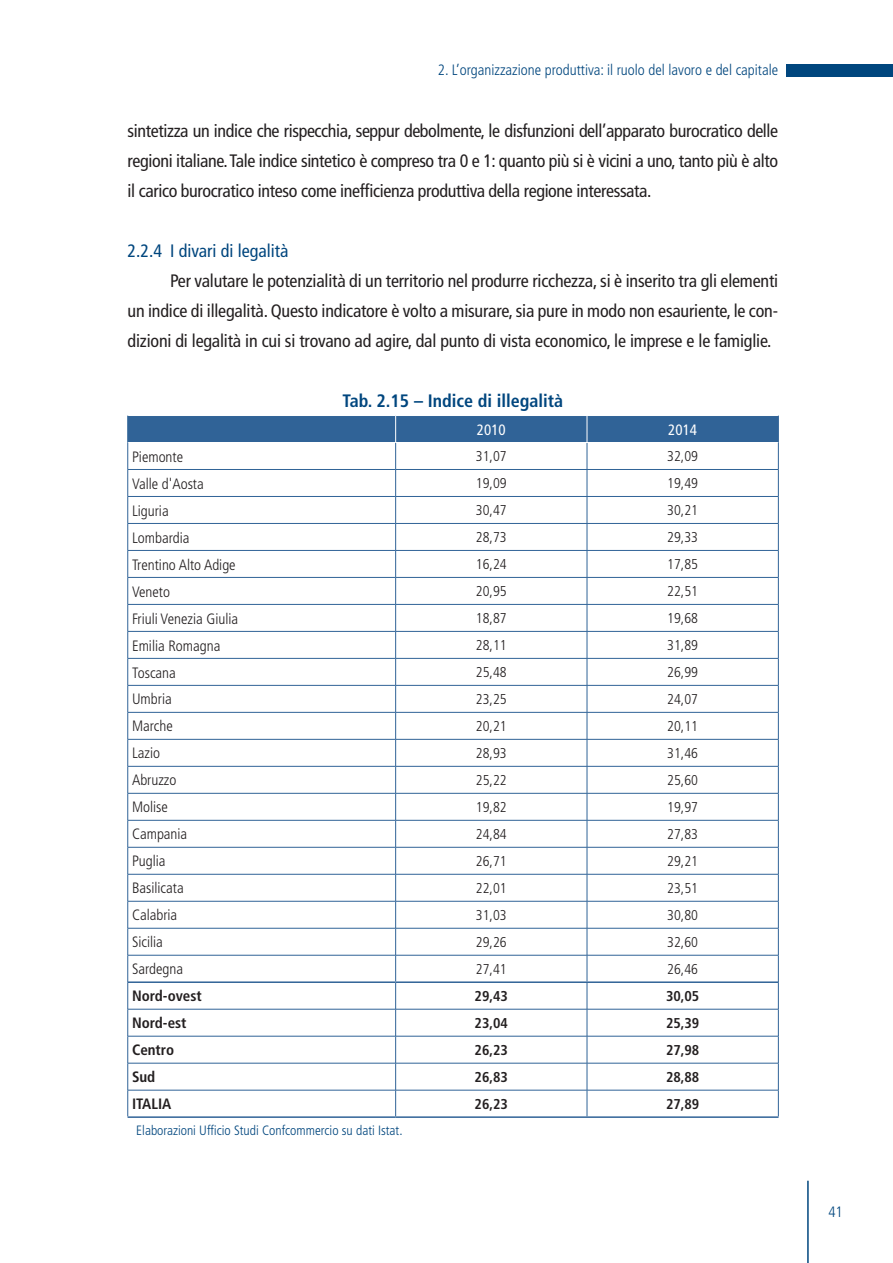
<style>
.page{position:relative;width:893px;height:1263px;background:#fff}
.page>*{position:absolute;margin:0;border:0;box-sizing:border-box;transform-origin:0 0}
.t1{font:condensed 18px/30px "Frutiger LT Std";letter-spacing:-.015em;color:#231f20;text-align:justify}
.t2{font:700 condensed 18px "Frutiger LT Std";color:#00467e}
.t3{font:condensed 18px "Frutiger LT Std";color:#00467e}
.t4{font:300 condensed 15px "Frutiger LT Std";color:#231f20}
.t5{font:300 condensed 15px "Frutiger LT Std";color:#00467e}
.t6{font:700 condensed 15px "Frutiger LT Std";color:#231f20}
.t7{font:condensed 15px "Frutiger LT Std";color:#fff}
.t8{font:300 condensed 14.25px "Frutiger LT Std";color:#231f20}
.t9{font:700 condensed 14.25px "Frutiger LT Std";color:#231f20}
.t10{font:300 condensed 13.5px "Frutiger LT Std";color:#00467e}
</style>
<div class="page">
<hr style="left:807px;top:1181px;width:2px;height:82px;background:#00467e">
<div style="left:787px;top:64px;width:106px;height:13px;background:#00467e"></div>
<hr style="left:128px;top:1116px;width:268px;height:2px;background:#306397">
<hr style="left:396px;top:1116px;width:191px;height:2px;background:#306397">
<hr style="left:587px;top:1116px;width:191px;height:2px;background:#306397">
<svg style="left:127px;top:415px;width:652px;height:701px"></svg>
<p class="t5" style="left:438px;top:62px;width:342px">2. L’organizzazione produttiva: il ruolo del lavoro e del capitale</p>
<p class="t1" style="left:128px;top:116px;width:652px">sintetizza un indice che rispecchia, seppur debolmente, le disfunzioni dell’apparato burocratico delle regioni italiane. Tale indice sintetico è compreso tra 0 e 1: quanto più si è vicini a uno, tanto più è alto il carico burocratico inteso come inefficienza produttiva della regione interessata.</p>
<p class="t3" style="left:128px;top:240px;width:162px">2.2.4 I divari di legalità</p>
<p class="t1" style="left:128px;top:266px;width:652px;text-indent:43px">Per valutare le potenzialità di un territorio nel produrre ricchezza, si è inserito tra gli elementi un indice di illegalità. Questo indicatore è volto a misurare, sia pure in modo non esauriente, le con&shy;dizioni di legalità in cui si trovano ad agire, dal punto di vista economico, le imprese e le famiglie.</p>
<p class="t2" style="left:343px;top:390px;width:222px">Tab. 2.15 – Indice di illegalità</p>
<p class="t7" style="left:477px;top:421px;width:30px">2010</p>
<p class="t7" style="left:668px;top:421px;width:30px">2014</p>
<p class="t4" style="left:132px;top:448px;width:53px">Piemonte</p>
<p class="t8" style="left:476px;top:448px;width:32px">31,07</p>
<p class="t8" style="left:667px;top:448px;width:32px">32,09</p>
<p class="t4" style="left:132px;top:475px;width:73px">Valle d'Aosta</p>
<p class="t8" style="left:476px;top:475px;width:32px">19,09</p>
<p class="t8" style="left:667px;top:475px;width:32px">19,49</p>
<p class="t4" style="left:132px;top:502px;width:38px">Liguria</p>
<p class="t8" style="left:476px;top:502px;width:32px">30,47</p>
<p class="t8" style="left:667px;top:502px;width:32px">30,21</p>
<p class="t4" style="left:132px;top:529px;width:59px">Lombardia</p>
<p class="t8" style="left:476px;top:529px;width:32px">28,73</p>
<p class="t8" style="left:667px;top:529px;width:32px">29,33</p>
<p class="t4" style="left:132px;top:556px;width:105px">Trentino Alto Adige</p>
<p class="t8" style="left:476px;top:556px;width:32px">16,24</p>
<p class="t8" style="left:667px;top:556px;width:32px">17,85</p>
<p class="t4" style="left:132px;top:583px;width:40px">Veneto</p>
<p class="t8" style="left:476px;top:583px;width:32px">20,95</p>
<p class="t8" style="left:667px;top:583px;width:32px">22,51</p>
<p class="t4" style="left:132px;top:610px;width:108px">Friuli Venezia Giulia</p>
<p class="t8" style="left:476px;top:610px;width:32px">18,87</p>
<p class="t8" style="left:667px;top:610px;width:32px">19,68</p>
<p class="t4" style="left:132px;top:637px;width:90px">Emilia Romagna</p>
<p class="t8" style="left:476px;top:637px;width:32px">28,11</p>
<p class="t8" style="left:667px;top:637px;width:32px">31,89</p>
<p class="t4" style="left:132px;top:664px;width:45px">Toscana</p>
<p class="t8" style="left:476px;top:664px;width:32px">25,48</p>
<p class="t8" style="left:667px;top:664px;width:32px">26,99</p>
<p class="t4" style="left:132px;top:691px;width:41px">Umbria</p>
<p class="t8" style="left:476px;top:691px;width:32px">23,25</p>
<p class="t8" style="left:667px;top:691px;width:32px">24,07</p>
<p class="t4" style="left:132px;top:718px;width:42px">Marche</p>
<p class="t8" style="left:476px;top:718px;width:32px">20,21</p>
<p class="t8" style="left:667px;top:718px;width:32px">20,11</p>
<p class="t4" style="left:132px;top:745px;width:30px">Lazio</p>
<p class="t8" style="left:476px;top:745px;width:32px">28,93</p>
<p class="t8" style="left:667px;top:745px;width:32px">31,46</p>
<p class="t4" style="left:132px;top:772px;width:46px">Abruzzo</p>
<p class="t8" style="left:476px;top:772px;width:32px">25,22</p>
<p class="t8" style="left:667px;top:772px;width:32px">25,60</p>
<p class="t4" style="left:132px;top:799px;width:37px">Molise</p>
<p class="t8" style="left:476px;top:799px;width:32px">19,82</p>
<p class="t8" style="left:667px;top:799px;width:32px">19,97</p>
<p class="t4" style="left:132px;top:826px;width:57px">Campania</p>
<p class="t8" style="left:476px;top:826px;width:32px">24,84</p>
<p class="t8" style="left:667px;top:826px;width:32px">27,83</p>
<p class="t4" style="left:132px;top:853px;width:35px">Puglia</p>
<p class="t8" style="left:476px;top:853px;width:32px">26,71</p>
<p class="t8" style="left:667px;top:853px;width:32px">29,21</p>
<p class="t4" style="left:132px;top:880px;width:53px">Basilicata</p>
<p class="t8" style="left:476px;top:880px;width:32px">22,01</p>
<p class="t8" style="left:667px;top:880px;width:32px">23,51</p>
<p class="t4" style="left:132px;top:907px;width:47px">Calabria</p>
<p class="t8" style="left:476px;top:907px;width:32px">31,03</p>
<p class="t8" style="left:667px;top:907px;width:32px">30,80</p>
<p class="t4" style="left:132px;top:934px;width:32px">Sicilia</p>
<p class="t8" style="left:476px;top:934px;width:32px">29,26</p>
<p class="t8" style="left:667px;top:934px;width:32px">32,60</p>
<p class="t4" style="left:132px;top:961px;width:53px">Sardegna</p>
<p class="t8" style="left:476px;top:961px;width:32px">27,41</p>
<p class="t8" style="left:667px;top:961px;width:32px">26,46</p>
<p class="t6" style="left:132px;top:987px;width:71px">Nord-ovest</p>
<p class="t9" style="left:475px;top:988px;width:35px">29,43</p>
<p class="t9" style="left:666px;top:988px;width:35px">30,05</p>
<p class="t6" style="left:132px;top:1014px;width:56px">Nord-est</p>
<p class="t9" style="left:475px;top:1015px;width:35px">23,04</p>
<p class="t9" style="left:666px;top:1015px;width:35px">25,39</p>
<p class="t6" style="left:132px;top:1041px;width:44px">Centro</p>
<p class="t9" style="left:475px;top:1041px;width:35px">26,23</p>
<p class="t9" style="left:666px;top:1041px;width:35px">27,98</p>
<p class="t6" style="left:132px;top:1068px;width:25px">Sud</p>
<p class="t9" style="left:475px;top:1068px;width:35px">26,83</p>
<p class="t9" style="left:666px;top:1068px;width:35px">28,88</p>
<p class="t6" style="left:132px;top:1095px;width:41px">ITALIA</p>
<p class="t9" style="left:475px;top:1095px;width:35px">26,23</p>
<p class="t9" style="left:666px;top:1095px;width:35px">27,89</p>
<p class="t10" style="left:136px;top:1123px;width:268px">Elaborazioni Ufficio Studi Confcommercio su dati Istat.</p>
<p class="t5" style="left:828px;top:1203px;width:16px">41</p>
</div>
